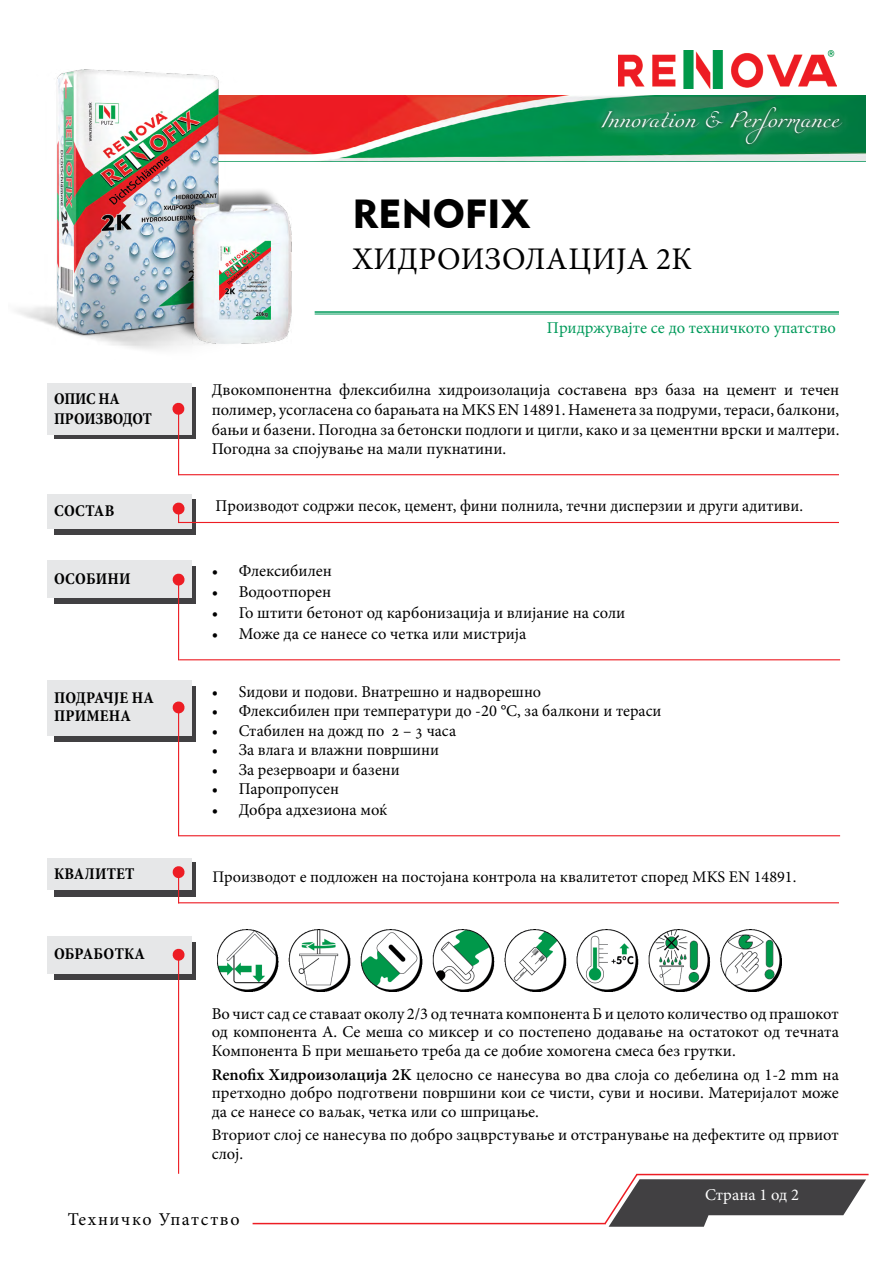
<style>
.page{position:relative;width:893px;height:1263px;background:#fff}
.page>*{position:absolute;margin:0;border:0;box-sizing:border-box;transform-origin:0 0}
.t1{font:40.5px "Geometric 415 BT Black A";color:#000}
.t2{font:31.5px "Minion Pro";letter-spacing:.01em;color:#000}
.t3{font:18px "Miama Nueva";color:#fff}
.t4{font:18px "Minion Pro";letter-spacing:.09em;color:#000}
.t5{font:16.5px/18.9px "Minion Pro";color:#000;text-align:justify}
.t6{font:700 condensed 16.5px/18px "Minion Pro";letter-spacing:.01em;color:#000}
.t7{font:16.5px "Minion Pro";color:#009a5a}
.t8{font:700 condensed 16.5px/19.8px "Minion Pro";letter-spacing:-.01em;color:#000}
.t9{font:16.5px "Minion Pro";color:#fff}
.t10{font:16.2px "Minion Pro";color:#000}
.s1{font-weight:600}
</style>
<div class="page">
<img style="left:294px;top:95px;width:571px;height:66px">
<hr style="left:636px;top:1174px;width:233px;height:1px;background:#ed1d24">
<svg style="left:603px;top:1173px;width:263px;height:54px"></svg>
<img style="left:618px;top:51px;width:219px;height:37px">
<div style="left:591px;top:97px;width:260px;height:58px;background:#fff;opacity:.9"></div>
<img style="left:16px;top:69px;width:278px;height:281px">
<div style="left:171px;top:186px;width:116px;height:158px;background:#000;opacity:.53"></div>
<img style="left:193px;top:202px;width:98px;height:141px">
<hr style="left:315px;top:311px;width:524px;height:2px;background:#009a5a">
<hr style="left:315px;top:314px;width:524px;height:1px;background:#009a5a">
<img style="left:217px;top:930px;width:565px;height:61px">
<div style="left:54px;top:499px;width:142px;height:35px;background:linear-gradient(to right,#414042,#414042)"></div>
<div style="left:47px;top:494px;width:144px;height:34px;background:#e6e7e8"></div>
<svg style="left:172px;top:502px;width:13px;height:20px"></svg>
<hr style="left:178px;top:474px;width:661px;height:1px;background:#ed1d24">
<hr style="left:178px;top:522px;width:661px;height:1px;background:#ed1d24">
<div style="left:54px;top:862px;width:142px;height:34px;background:linear-gradient(to right,#414042,#414042)"></div>
<div style="left:47px;top:858px;width:144px;height:31px;background:#e6e7e8"></div>
<svg style="left:172px;top:866px;width:13px;height:13px"></svg>
<hr style="left:178px;top:872px;width:1px;height:31px;background:#ed1d24">
<hr style="left:178px;top:902px;width:661px;height:1px;background:#ed1d24">
<div style="left:54px;top:686px;width:142px;height:56px;background:#414042"></div>
<div style="left:47px;top:680px;width:144px;height:56px;background:#e6e7e8"></div>
<svg style="left:172px;top:701px;width:13px;height:13px"></svg>
<hr style="left:178px;top:707px;width:1px;height:129px;background:#ed1d24">
<hr style="left:179px;top:835px;width:661px;height:1px;background:#ed1d24">
<div style="left:54px;top:567px;width:142px;height:37px;background:#414042"></div>
<div style="left:47px;top:561px;width:144px;height:37px;background:#e6e7e8"></div>
<svg style="left:172px;top:573px;width:13px;height:13px"></svg>
<hr style="left:178px;top:579px;width:1px;height:81px;background:#ed1d24">
<hr style="left:179px;top:659px;width:661px;height:1px;background:#ed1d24">
<div style="left:54px;top:942px;width:142px;height:37px;background:linear-gradient(to right,#414042,#414042)"></div>
<div style="left:47px;top:936px;width:144px;height:37px;background:#e6e7e8"></div>
<svg style="left:172px;top:948px;width:13px;height:13px"></svg>
<hr style="left:178px;top:954px;width:1px;height:220px;background:#ed1d24">
<hr style="left:253px;top:1223px;width:352px;height:1px;background:#ed1d24">
<div style="left:54px;top:387px;width:142px;height:52px;background:#414042"></div>
<div style="left:47px;top:383px;width:144px;height:52px;background:#e6e7e8"></div>
<svg style="left:172px;top:402px;width:13px;height:14px"></svg>
<hr style="left:178px;top:409px;width:1px;height:66px;background:#ed1d24">
<p class="t3" style="left:601px;top:110px;width:240px">Innovation &amp; Performance</p>
<h1 class="t1" style="left:352px;top:189px;width:179px">RENOFIX</h1>
<h2 class="t2" style="left:353px;top:238px;width:341px">ХИДРОИЗОЛАЦИЈА 2К</h2>
<p class="t8" style="left:54px;top:389px;width:99px">ОПИС НА<br>ПРОИЗВОДОТ</p>
<p class="t6" style="left:54px;top:501px;width:62px">СОСТАВ</p>
<p class="t6" style="left:54px;top:570px;width:78px">ОСОБИНИ</p>
<p class="t6" style="left:54px;top:688px;width:101px">ПОДРАЧЈЕ НА<br>ПРИМЕНА</p>
<p class="t7" style="left:547px;top:317px;width:291px">Придржувајте се до техничкото упатство</p>
<p class="t5" style="left:212px;top:380px;width:629px;line-height:19.8px">Двокомпонентна флексибилна хидроизолација составена врз база на цемент и течен полимер, усогласена со барањата на MKS EN 14891. Наменета за подруми, тераси, балкони, бањи и базени. Погодна за бетонски подлоги и цигли, како и за цементни врски и малтери.<br>Погодна за спојување на мали пукнатини.</p>
<p class="t5" style="left:216px;top:496px;width:589px">Производот содржи песок, цемент, фини полнила, течни дисперзии и други адитиви.</p>
<p class="t5" style="left:212px;top:561px;width:122px">• Флексибилен</p>
<p class="t5" style="left:212px;top:582px;width:121px">• Водоотпорен</p>
<p class="t5" style="left:212px;top:603px;width:415px">• Го штити бетонот од карбонизација и влијание на соли</p>
<p class="t5" style="left:212px;top:624px;width:316px">• Може да се нанесе со четка или мистрија</p>
<p class="t5" style="left:212px;top:682px;width:331px">• Ѕидови и подови. Внатрешно и надворешно</p>
<p class="t5" style="left:212px;top:702px;width:451px">• Флексибилен при температури до -20 °C, за балкони и тераси</p>
<p class="t5" style="left:212px;top:721px;width:246px">• Стабилен на дожд по 2 – 3 часа</p>
<p class="t5" style="left:212px;top:741px;width:229px">• За влага и влажни површини</p>
<p class="t5" style="left:212px;top:760px;width:190px">• За резервоари и базени</p>
<p class="t5" style="left:212px;top:780px;width:129px">• Паропропусен</p>
<p class="t5" style="left:212px;top:801px;width:177px">• Добра адхезиона моќ</p>
<p class="t6" style="left:54px;top:865px;width:82px">КВАЛИТЕТ</p>
<p class="t10" style="left:212px;top:866px;width:586px">Производот е подложен на постојана контрола на квалитетот според MKS EN 14891.</p>
<p class="t6" style="left:54px;top:945px;width:92px">ОБРАБОТКА</p>
<p class="t5" style="left:212px;top:1004px;width:629px">Во чист сад се ставаат околу 2/3 од течната компонента Б и целото количество од прашокот од компонента А. Се меша со миксер и со постепено додавање на остатокот од течната Компонента Б при мешањето треба да се добие хомогена смеса без грутки.</p>
<p class="t5" style="left:212px;top:1065px;width:629px"><span class="s1">Renofix Хидроизолација 2K</span> целосно се нанесува во два слоја со дебелина од 1-2 mm на претходно добро подготвени површини кои се чисти, суви и носиви. Материјалот може да се нанесе со ваљак, четка или со шприцање.</p>
<p class="t5" style="left:212px;top:1126px;width:629px">Вториот слој се нанесува по добро зацврстување и отстранување на дефектите од првиот слој.</p>
<p class="t9" style="left:705px;top:1184px;width:96px">Страна 1 од 2</p>
<p class="t4" style="left:68px;top:1207px;width:174px">Техничко Упатство</p>
</div>
